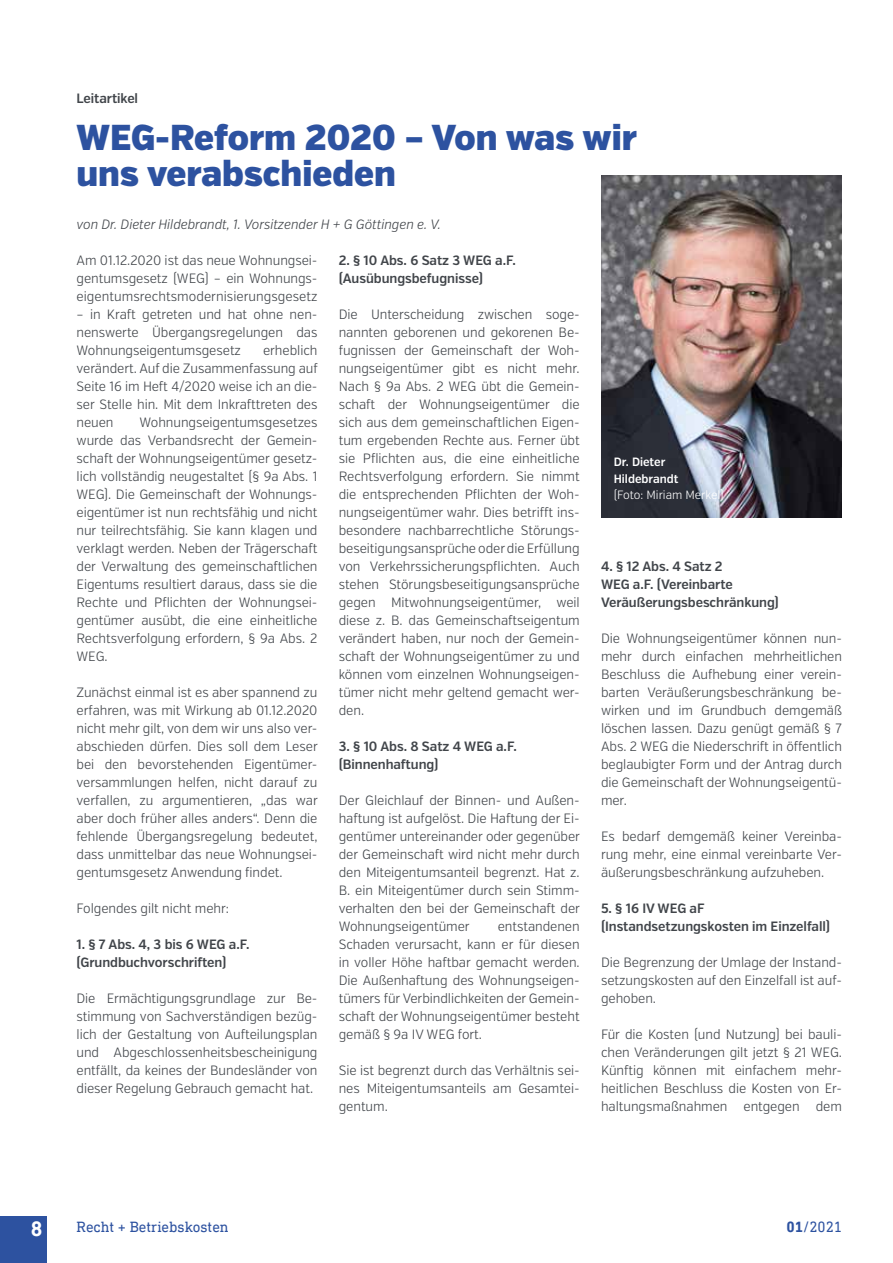
<style>
.page{position:relative;width:893px;height:1263px;background:#fff}
.page>*{position:absolute;margin:0;border:0;box-sizing:border-box;transform-origin:0 0}
.t1{font:900 36px/36px "Verb Cond";color:#2d52a0}
.t2{font:700 21px "DIN Next Slab Pro";color:#fff}
.t3{font:15px "DIN Next Slab Pro";color:#2d52a0}
.t4{font:300 13.5px/18px "Verb Cond";letter-spacing:-.005em;color:#41454a;text-align:justify}
.t5{font:600 13.5px/18px "Verb Cond";letter-spacing:-.005em;color:#41454a}
.t6{font:italic 300 13.5px "Verb Cond";letter-spacing:-.005em;color:#41454a}
.t7{font:600 12px/16.5px "Verb Cond";color:#fff}
.t8{font:300 12px "Verb Cond";color:#fff}
.s1{font-weight:700}
</style>
<div class="page">
<div style="left:0;top:1216px;width:47px;height:47px;background:#2d52a0"></div>
<img style="left:601px;top:175px;width:241px;height:342px">
<p class="t5" style="left:77px;top:90px;width:63px">Leitartikel</p>
<h1 class="t1" style="left:77px;top:120px;width:562px">WEG-Reform 2020 – Von was wir uns verabschieden</h1>
<p class="t6" style="left:77px;top:216px;width:366px">von Dr. Dieter Hildebrandt, 1. Vorsitzender H + G Göttingen e. V.</p>
<p class="t4" style="left:77px;top:252px;width:243px">Am 01.12.2020 ist das neue Wohnungsei&shy;gentumsgesetz (WEG) – ein Wohnungs&shy;eigentumsrechtsmodernisierungsgesetz</p>
<p class="t4" style="left:77px;top:306px;width:242px">– in Kraft getreten und hat ohne nen&shy;nenswerte Übergangsregelungen das Wohnungseigentumsgesetz</p>
<p class="t4" style="left:77px;top:342px;width:243px;text-indent:187px">erheblich verändert. Auf die Zusammenfassung auf Seite 16 im Heft 4/2020 weise ich an die&shy;ser Stelle hin. Mit dem Inkrafttreten des neuen</p>
<p class="t4" style="left:77px;top:414px;width:242px;text-indent:63px">Wohnungseigentumsgesetzes wurde das Verbandsrecht der Gemein&shy;schaft der Wohnungseigentümer gesetz&shy;lich vollständig neugestaltet (§ 9a Abs. 1<br>WEG). Die Gemeinschaft der Wohnungs&shy;eigentümer ist nun rechtsfähig und nicht nur teilrechtsfähig. Sie kann klagen und verklagt werden. Neben der Trägerschaft der Verwaltung des gemeinschaftlichen Eigentums resultiert daraus, dass sie die Rechte und Pflichten der Wohnungsei&shy;gentümer ausübt, die eine einheitliche Rechtsverfolgung erfordern, § 9a Abs. 2<br>WEG.</p>
<p class="t4" style="left:77px;top:683px;width:243px">Zunächst einmal ist es aber spannend zu erfahren, was mit Wirkung ab 01.12.2020 nicht mehr gilt, von dem wir uns also ver&shy;abschieden dürfen. Dies soll dem Leser bei den bevorstehenden Eigentümer&shy;versammlungen helfen, nicht darauf zu verfallen, zu argumentieren, „das war aber doch früher alles anders“. Denn die fehlende Übergangsregelung bedeutet, dass unmittelbar das neue Wohnungsei&shy;gentumsgesetz Anwendung findet.</p>
<p class="t4" style="left:77px;top:899px;width:154px">Folgendes gilt nicht mehr:</p>
<p class="t5" style="left:77px;top:935px;width:174px">1. § 7 Abs. 4, 3 bis 6 WEG a.F. (Grundbuchvorschriften)</p>
<p class="t4" style="left:77px;top:989px;width:242px">Die Ermächtigungsgrundlage zur Be&shy;stimmung von Sachverständigen bezüg&shy;lich der Gestaltung von Aufteilungsplan und Abgeschlossenheitsbescheinigung entfällt, da keines der Bundesländer von dieser Regelung Gebrauch gemacht hat.</p>
<p class="t5" style="left:339px;top:251px;width:179px">2. § 10 Abs. 6 Satz 3 WEG a.F. (Ausübungsbefugnisse)</p>
<p class="t4" style="left:339px;top:305px;width:242px">Die Unterscheidung zwischen soge&shy;nannten geborenen und gekorenen Be&shy;fugnissen der Gemeinschaft der Woh&shy;nungseigentümer gibt es nicht mehr.<br>Nach § 9a Abs. 2 WEG übt die Gemein&shy;schaft der Wohnungseigentümer die sich aus dem gemeinschaftlichen Eigen&shy;tum ergebenden Rechte aus. Ferner übt sie Pflichten aus, die eine einheitliche Rechtsverfolgung erfordern. Sie nimmt die entsprechenden Pflichten der Woh&shy;nungseigentümer wahr. Dies betrifft ins&shy;besondere nachbarrechtliche Störungs&shy;beseitigungsansprüche oder die Erfüllung von Verkehrssicherungspflichten. Auch stehen Störungsbeseitigungsansprüche gegen Mitwohnungseigentümer, weil diese z. B. das Gemeinschaftseigentum verändert haben, nur noch der Gemein&shy;schaft der Wohnungseigentümer zu und können vom einzelnen Wohnungseigen&shy;tümer nicht mehr geltend gemacht wer&shy;den.</p>
<p class="t5" style="left:339px;top:737px;width:180px">3. § 10 Abs. 8 Satz 4 WEG a.F. (Binnenhaftung)</p>
<p class="t4" style="left:339px;top:791px;width:243px">Der Gleichlauf der Binnen- und Außen&shy;haftung ist aufgelöst. Die Haftung der Ei&shy;gentümer untereinander oder gegenüber der Gemeinschaft wird nicht mehr durch den Miteigentumsanteil begrenzt. Hat z.<br>B. ein Miteigentümer durch sein Stimm&shy;verhalten den bei der Gemeinschaft der Wohnungseigentümer</p>
<p class="t4" style="left:339px;top:917px;width:242px;text-indent:159px">entstandenen Schaden verursacht, kann er für diesen in voller Höhe haftbar gemacht werden.<br>Die Außenhaftung des Wohnungseigen&shy;tümers für Verbindlichkeiten der Gemein&shy;schaft der Wohnungseigentümer besteht gemäß § 9a IV WEG fort.</p>
<p class="t4" style="left:339px;top:1061px;width:242px">Sie ist begrenzt durch das Verhältnis sei&shy;nes Miteigentumsanteils am Gesamtei&shy;gentum.</p>
<p class="t7" style="left:614px;top:454px;width:66px">Dr. Dieter<br>Hildebrandt</p>
<p class="t8" style="left:614px;top:488px;width:112px">(Foto: Miriam Merkel)</p>
<p class="t5" style="left:601px;top:557px;width:179px">4. § 12 Abs. 4 Satz 2<br>WEG a.F. (Vereinbarte<br>Veräußerungsbeschränkung)</p>
<p class="t4" style="left:601px;top:629px;width:242px">Die Wohnungseigentümer können nun&shy;mehr durch einfachen mehrheitlichen Beschluss die Aufhebung einer verein&shy;barten Veräußerungsbeschränkung be&shy;wirken und im Grundbuch demgemäß löschen lassen. Dazu genügt gemäß § 7<br>Abs. 2 WEG die Niederschrift in öffentlich beglaubigter Form und der Antrag durch die Gemeinschaft der Wohnungseigentü&shy;mer.</p>
<p class="t4" style="left:601px;top:827px;width:242px">Es bedarf demgemäß keiner Vereinba&shy;rung mehr, eine einmal vereinbarte Ver&shy;äußerungsbeschränkung aufzuheben.</p>
<p class="t5" style="left:601px;top:899px;width:231px">5. § 16 IV WEG aF (Instandsetzungskosten im Einzelfall)</p>
<p class="t4" style="left:601px;top:953px;width:242px">Die Begrenzung der Umlage der Instand&shy;setzungskosten auf den Einzelfall ist auf&shy;gehoben.</p>
<p class="t4" style="left:601px;top:1025px;width:242px">Für die Kosten (und Nutzung) bei bauli&shy;chen Veränderungen gilt jetzt § 21 WEG.<br>Künftig können mit einfachem mehr&shy;heitlichen Beschluss die Kosten von Er&shy;haltungsmaßnahmen entgegen dem</p>
<h2 class="t2" style="left:31px;top:1217px;width:13px">8</h2>
<p class="t3" style="left:77px;top:1218px;width:154px">Recht + Betriebskosten</p>
<p class="t3" style="left:786px;top:1218px;width:57px"><span class="s1">01</span>/2021</p>
</div>
